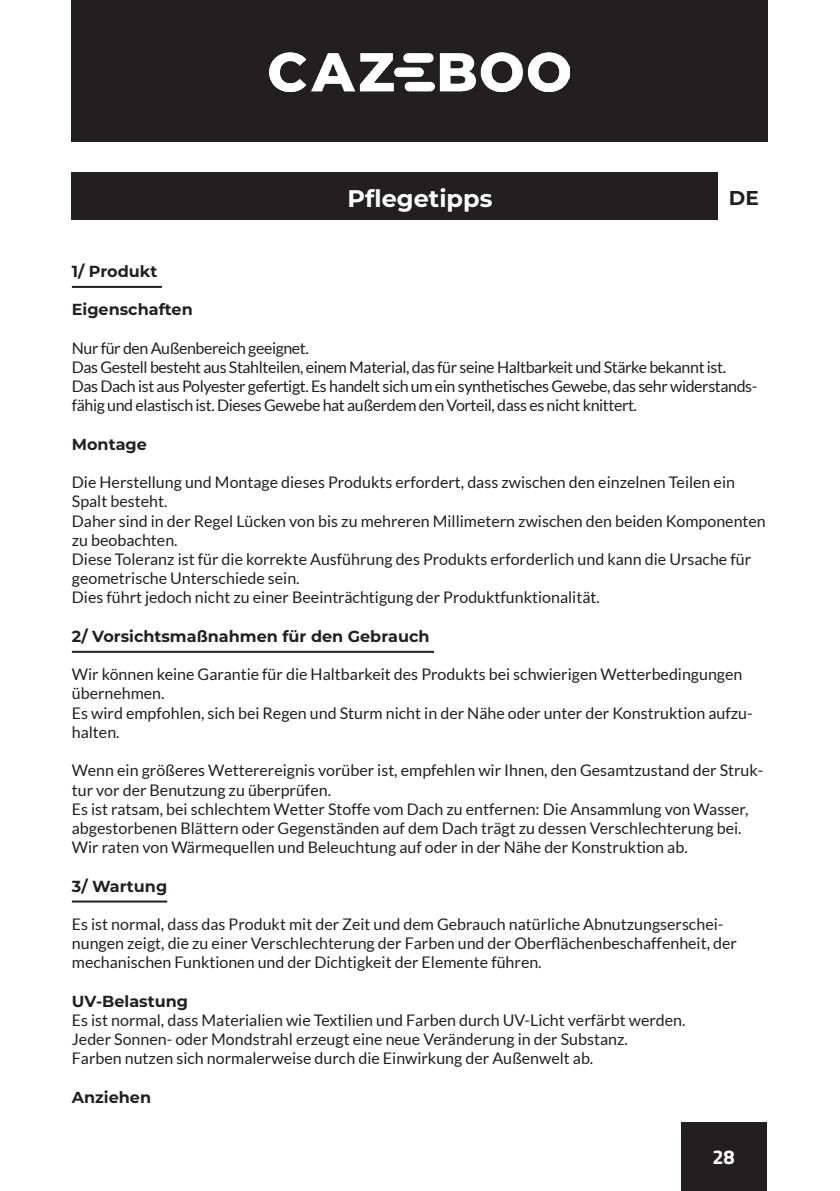
<style>
.page{position:relative;width:840px;height:1191px;background:#fff}
.page>*{position:absolute;margin:0;border:0;box-sizing:border-box;transform-origin:0 0}
.attention_titre{font:700 24px "Montserrat";color:#fff}
.t1{font:700 20px "Titillium Web";color:#fff}
.t2{font:700 20px "Montserrat";color:#231f20}
.t3{font:16px/19.2px "Lato";color:#231f20}
.t4{font:16px/19.2px "Lato";letter-spacing:-.025em;color:#231f20}
.t5{font:700 16px "Montserrat";color:#231f20}
</style>
<div class="page">
<div style="left:680px;top:1123px;width:85px;height:68px;background:#231f20"></div>
<div style="left:71px;top:0;width:696px;height:142px;background:#231f20"></div>
<img style="left:269px;top:52px;width:300px;height:40px">
<div style="left:71px;top:172px;width:696px;height:47px;background:#231f20"></div>
<hr style="left:72px;top:286px;width:90px;height:2px;background:#231f20">
<hr style="left:72px;top:651px;width:362px;height:2px;background:#231f20">
<hr style="left:72px;top:900px;width:95px;height:2px;background:#231f20">
<div style="left:717px;top:170px;width:51px;height:51px;background:#fff"></div>
<p class="attention_titre" style="left:347px;top:181px;width:146px">Pflegetipps</p>
<p class="t2" style="left:728px;top:184px;width:31px">DE</p>
<p class="t5" style="left:72px;top:260px;width:87px">1/ Produkt</p>
<p class="t5" style="left:72px;top:298px;width:122px">Eigenschaften</p>
<p class="t4" style="left:72px;top:338px;width:238px">Nur für den Außenbereich geeignet.</p>
<p class="t4" style="left:72px;top:357px;width:655px">Das Gestell besteht aus Stahlteilen, einem Material, das für seine Haltbarkeit und Stärke bekannt ist.</p>
<p class="t4" style="left:72px;top:377px;width:686px">Das Dach ist aus Polyester gefertigt. Es handelt sich um ein synthetisches Gewebe, das sehr widerstands&shy;fähig und elastisch ist. Dieses Gewebe hat außerdem den Vorteil, dass es nicht knittert.</p>
<p class="t5" style="left:72px;top:432px;width:77px">Montage</p>
<p class="t3" style="left:72px;top:473px;width:664px">Die Herstellung und Montage dieses Produkts erfordert, dass zwischen den einzelnen Teilen ein<br>Spalt besteht.</p>
<p class="t3" style="left:72px;top:511px;width:695px">Daher sind in der Regel Lücken von bis zu mehreren Millimetern zwischen den beiden Komponenten zu beobachten.</p>
<p class="t3" style="left:72px;top:549px;width:680px">Diese Toleranz ist für die korrekte Ausführung des Produkts erforderlich und kann die Ursache für geometrische Unterschiede sein.</p>
<p class="t3" style="left:72px;top:588px;width:529px">Dies führt jedoch nicht zu einer Beeinträchtigung der Produktfunktionalität.</p>
<p class="t5" style="left:72px;top:624px;width:359px">2/ Vorsichtsmaßnahmen für den Gebrauch</p>
<p class="t3" style="left:72px;top:665px;width:671px">Wir können keine Garantie für die Haltbarkeit des Produkts bei schwierigen Wetterbedingungen übernehmen.</p>
<p class="t3" style="left:72px;top:703px;width:682px">Es wird empfohlen, sich bei Regen und Sturm nicht in der Nähe oder unter der Konstruktion aufzu&shy;halten.</p>
<p class="t3" style="left:72px;top:761px;width:692px">Wenn ein größeres Wetterereignis vorüber ist, empfehlen wir Ihnen, den Gesamtzustand der Struk&shy;tur vor der Benutzung zu überprüfen.</p>
<p class="t3" style="left:72px;top:799px;width:677px">Es ist ratsam, bei schlechtem Wetter Stoffe vom Dach zu entfernen: Die Ansammlung von Wasser, abgestorbenen Blättern oder Gegenständen auf dem Dach trägt zu dessen Verschlechterung bei.</p>
<p class="t3" style="left:72px;top:837px;width:617px">Wir raten von Wärmequellen und Beleuchtung auf oder in der Nähe der Konstruktion ab.</p>
<p class="t5" style="left:72px;top:874px;width:97px">3/ Wartung</p>
<p class="t3" style="left:72px;top:914px;width:666px">Es ist normal, dass das Produkt mit der Zeit und dem Gebrauch natürliche Abnutzungserschei&shy;nungen zeigt, die zu einer Verschlechterung der Farben und der Oberflächenbeschaffenheit, der mechanischen Funktionen und der Dichtigkeit der Elemente führen.</p>
<p class="t5" style="left:72px;top:989px;width:118px">UV-Belastung</p>
<p class="t3" style="left:72px;top:1010px;width:615px">Es ist normal, dass Materialien wie Textilien und Farben durch UV-Licht verfärbt werden.</p>
<p class="t3" style="left:72px;top:1029px;width:557px">Jeder Sonnen- oder Mondstrahl erzeugt eine neue Veränderung in der Substanz.</p>
<p class="t3" style="left:72px;top:1049px;width:522px">Farben nutzen sich normalerweise durch die Einwirkung der Außenwelt ab.</p>
<p class="t5" style="left:72px;top:1085px;width:81px">Anziehen</p>
<p class="t1" style="left:712px;top:1141px;width:24px">28</p>
</div>
